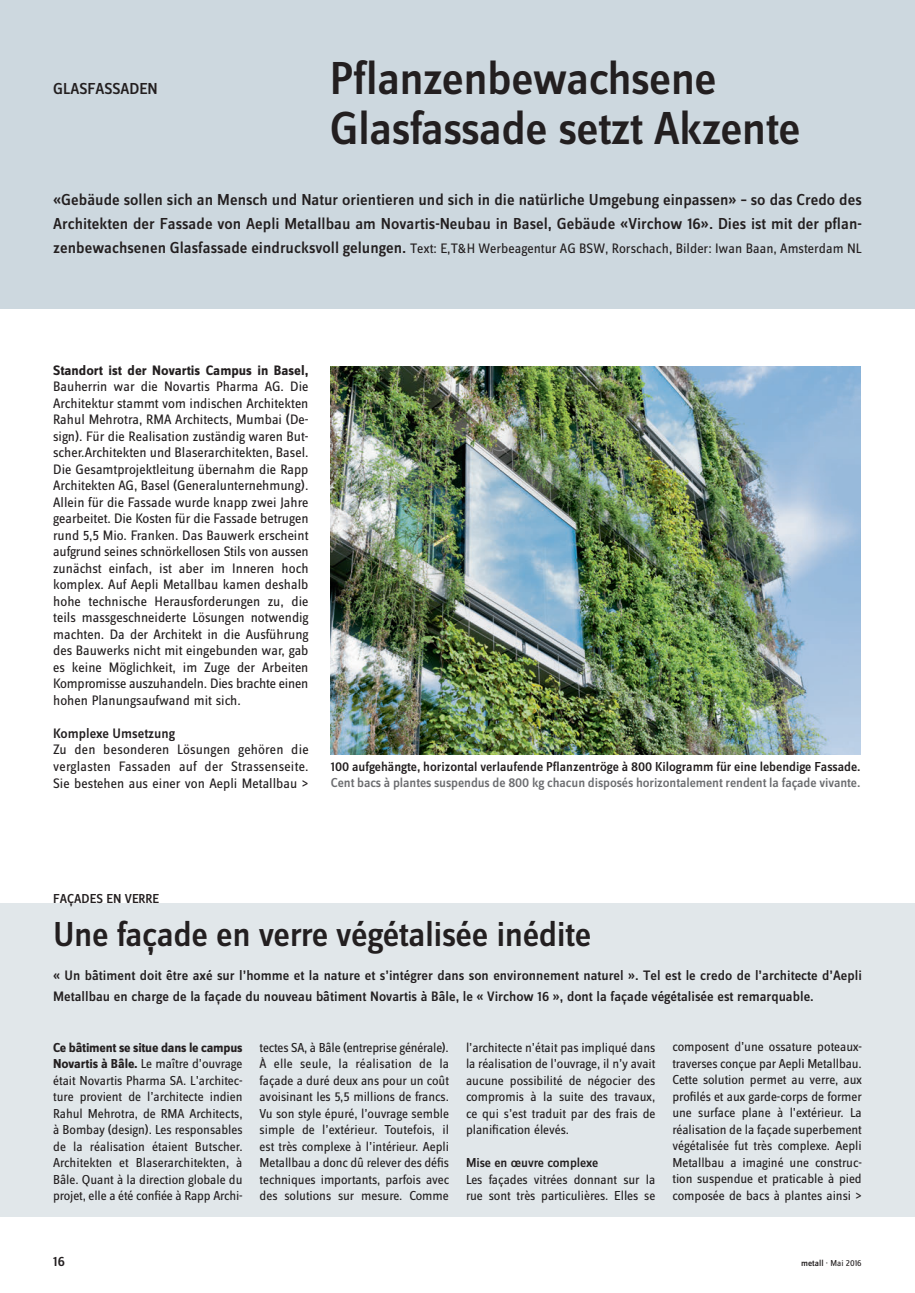
<style>
.page{position:relative;width:915px;height:1293px;background:#fff}
.page>*{position:absolute;margin:0;border:0;box-sizing:border-box;transform-origin:0 0}
.t1{font:500 48px "Zine Sans Dis";letter-spacing:-.015em;color:#231f20}
.FR_Lead_9_5_med{font:500 36px "Zine Sans Dis";letter-spacing:-.015em;color:#231f20}
.DE_rubrik_11{font:500 16.5px/24px "Zine Sans Dis";color:#231f20}
.DE_Grundtext_ohne_EZ{font:14.25px/16.5px "Zine Sans Dis";color:#231f20;text-align:justify}
.FR_Lead_9_5_med-2{font:500 14.25px/21px "Zine Sans Dis";color:#231f20}
.DE_Grundtext_ohne_EZ-2{font:500 14.25px "Zine Sans Dis";color:#231f20}
.FR_Grundtext_ohne_EZ{font:13.5px/16.5px "Zine Sans Dis";letter-spacing:-.005em;color:#231f20;text-align:justify}
.DE_Legende_9__medium{font:500 13.5px "Zine Sans Dis";letter-spacing:-.005em;color:#231f20}
.DE_Legende_9__medium-2{font:500 13.5px "Zine Sans Dis";letter-spacing:-.01em;color:#6c6d70}
.FR_Grundtext_ohne_EZ-2{font:500 13.5px "Zine Sans Dis";letter-spacing:-.005em;color:#231f20}
.FR_rubrik_9__med{font:500 13.5px "Zine Sans Dis";color:#231f20}
.t2{font:9px "Zine Sans Dis";color:#231f20}
.s1{font-weight:500;font-size:16.5px}
.s2{font-weight:700}
.s3{font-weight:500}
</style>
<div class="page">
<div style="left:0;top:903px;width:914px;height:313px;background:#e1e7ea"></div>
<div style="left:0;top:0;width:914px;height:309px;background:#cdd8df"></div>
<img style="left:331px;top:367px;width:529px;height:387px">
<p class="DE_rubrik_11" style="left:53px;top:77px;width:106px">GLASFASSADEN</p>
<p class="t1" style="left:330px;top:54px;width:388px">Pflanzenbewachsene</p>
<p class="t1" style="left:330px;top:104px;width:472px">Glasfassade setzt Akzente</p>
<p class="DE_rubrik_11" style="left:53px;top:188px;width:809px">«Gebäude sollen sich an Mensch und Natur orientieren und sich in die natürliche Umgebung einpassen» – so das Credo des<br>Architekten der Fassade von Aepli Metallbau am Novartis-Neubau in Basel, Gebäude «Virchow 16». Dies ist mit der pflan-</p>
<p class="DE_Grundtext_ohne_EZ" style="left:53px;top:240px;width:809px"><span class="s1">zenbewachsenen Glasfassade eindrucksvoll gelungen.</span> Text: E,T&amp;H Werbeagentur AG BSW, Rorschach, Bilder: Iwan Baan, Amsterdam NL</p>
<p class="DE_Grundtext_ohne_EZ" style="left:53px;top:362px;width:257px"><span class="s2">Standort ist der Novartis Campus in Basel, </span>Bauherrin war die Novartis Pharma AG. Die Architektur stammt vom indischen Architekten Rahul Mehrotra, RMA Architects, Mumbai (De&shy;sign). Für die Realisation zuständig waren But&shy;scher.Architekten und Blaserarchitekten, Basel.<br>Die Gesamtprojektleitung übernahm die Rapp Architekten AG, Basel (Generalunternehmung).</p>
<p class="DE_Grundtext_ohne_EZ" style="left:53px;top:494px;width:257px">Allein für die Fassade wurde knapp zwei Jahre gearbeitet. Die Kosten für die Fassade betrugen rund 5,5 Mio. Franken. Das Bauwerk erscheint aufgrund seines schnörkellosen Stils von aussen zunächst einfach, ist aber im Inneren hoch komplex. Auf Aepli Metallbau kamen deshalb hohe technische Herausforderungen zu, die teils massgeschneiderte Lösungen notwendig machten. Da der Architekt in die Ausführung des Bauwerks nicht mit eingebunden war, gab es keine Möglichkeit, im Zuge der Arbeiten Kompromisse auszuhandeln. Dies brachte einen hohen Planungsaufwand mit sich.</p>
<p class="DE_Grundtext_ohne_EZ-2" style="left:53px;top:726px;width:123px">Komplexe Umsetzung</p>
<p class="DE_Grundtext_ohne_EZ" style="left:53px;top:742px;width:257px">Zu den besonderen Lösungen gehören die verglasten Fassaden auf der Strassenseite.<br>Sie bestehen aus einer von Aepli Metallbau &gt;</p>
<p class="DE_Legende_9__medium" style="left:331px;top:760px;width:531px">100 aufgehängte, horizontal verlaufende Pflanzentröge à 800 Kilogramm für eine lebendige Fassade.</p>
<p class="DE_Legende_9__medium-2" style="left:331px;top:776px;width:531px">Cent bacs à plantes suspendus de 800 kg chacun disposés horizontalement rendent la façade vivante.</p>
<p class="FR_rubrik_9__med" style="left:53px;top:892px;width:108px">FAÇADES EN VERRE</p>
<p class="FR_Lead_9_5_med" style="left:53px;top:916px;width:539px">Une façade en verre végétalisée inédite</p>
<p class="FR_Lead_9_5_med-2" style="left:53px;top:965px;width:810px">« Un bâtiment doit être axé sur l’homme et la nature et s’intégrer dans son environnement naturel ». Tel est le credo de l’architecte d’Aepli<br>Metallbau en charge de la façade du nouveau bâtiment Novartis à Bâle, le « Virchow 16 », dont la façade végétalisée est remarquable.</p>
<p class="FR_Grundtext_ohne_EZ" style="left:53px;top:1039px;width:191px"><span class="s2">Ce bâtiment se situe dans le campus Novartis à Bâle.</span> Le maître d’ouvrage était Novartis Pharma SA. L’architec&shy;ture provient de l’architecte indien Rahul Mehrotra, de RMA Architects, à Bombay (design). Les responsables de la réalisation étaient Butscher.<br>Architekten et Blaserarchitekten, à Bâle. Quant à la direction globale du projet, elle a été confiée à Rapp Archi-</p>
<p class="FR_Grundtext_ohne_EZ" style="left:259px;top:1039px;width:191px">tectes SA, à Bâle (entreprise générale).</p>
<p class="FR_Grundtext_ohne_EZ" style="left:259px;top:1056px;width:191px">À elle seule, la réalisation de la façade a duré deux ans pour un coût avoisinant les 5,5 millions de francs.<br>Vu son style épuré, l’ouvrage semble simple de l’extérieur. Toutefois, il est très complexe à l’intérieur. Aepli Metallbau a donc dû relever des défis techniques importants, parfois avec des solutions sur mesure. Comme</p>
<p class="FR_Grundtext_ohne_EZ" style="left:466px;top:1039px;width:191px">l’architecte n’était pas impliqué dans la réalisation de l’ouvrage, il n’y avait aucune possibilité de négocier des compromis à la suite des travaux, ce qui s’est traduit par des frais de planification élevés.</p>
<p class="FR_Grundtext_ohne_EZ-2" style="left:466px;top:1155px;width:134px">Mise en œuvre complexe</p>
<p class="FR_Grundtext_ohne_EZ" style="left:466px;top:1171px;width:191px">Les façades vitrées donnant sur la rue sont très particulières. Elles se</p>
<p class="FR_Grundtext_ohne_EZ" style="left:672px;top:1039px;width:191px">composent d’une ossature poteaux&shy;traverses conçue par Aepli Metallbau.<br>Cette solution permet au verre, aux profilés et aux garde-corps de former une surface plane à l’extérieur. La réalisation de la façade superbement végétalisée fut très complexe. Aepli Metallbau a imaginé une construc&shy;tion suspendue et praticable à pied composée de bacs à plantes ainsi &gt;</p>
<p class="FR_Lead_9_5_med-2" style="left:53px;top:1251px;width:13px">16</p>
<p class="t2" style="left:800px;top:1259px;width:62px"><span class="s3">metall</span> · Mai 2016</p>
</div>
